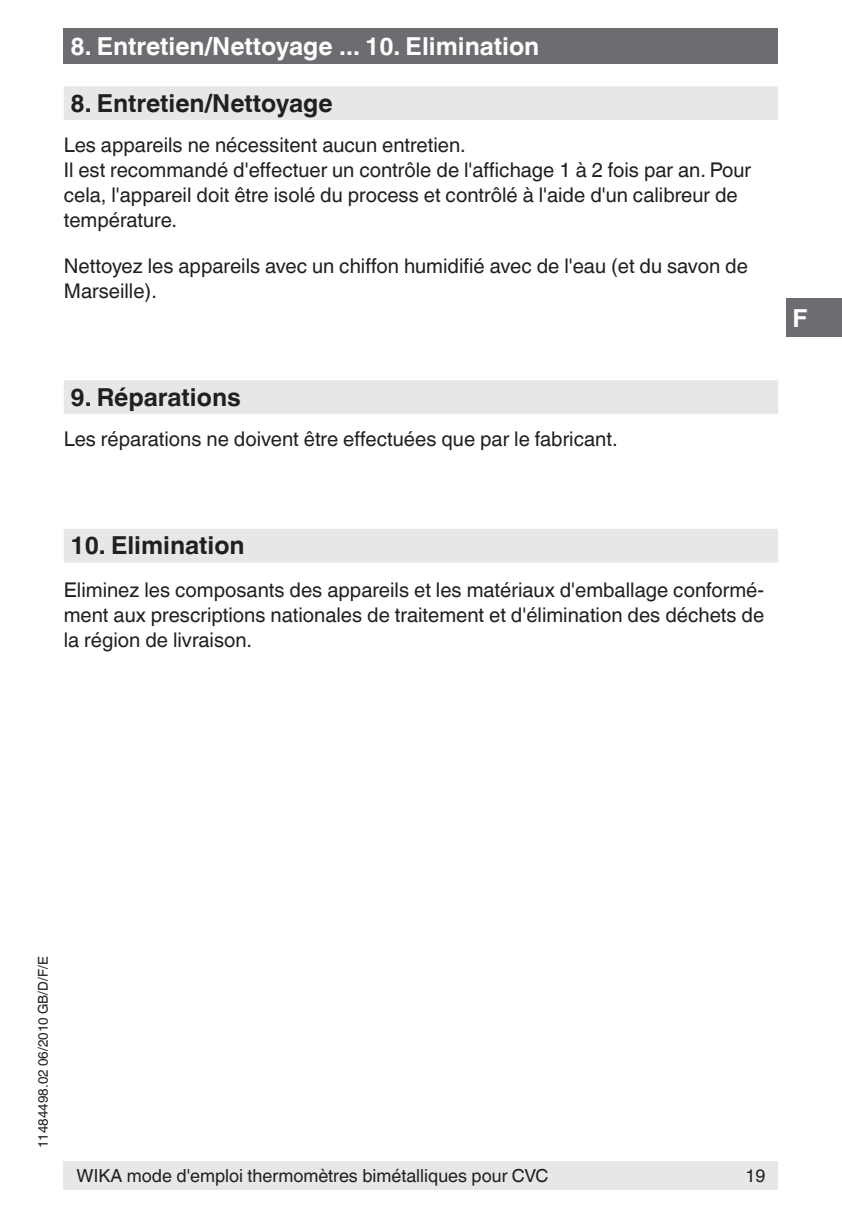
<style>
.page{position:relative;width:842px;height:1212px;background:#fff}
.page>*{position:absolute;margin:0;border:0;box-sizing:border-box;transform-origin:0 0}
.t1{font:700 24.75px "Helvetica World";color:#231f20}
.t2{font:700 24.75px "Helvetica World";color:#fff}
.t3{font:20.25px/24.8px "Helvetica World";color:#231f20}
.t4{font:18px "Helvetica World";color:#231f20}
.t5{font:13.5px "Helvetica World";color:#231f20}
</style>
<div class="page">
<div style="left:64px;top:29px;width:714px;height:35px;background:#6c6d70"></div>
<div style="left:786px;top:299px;width:56px;height:38px;background:#6c6d70"></div>
<div style="left:64px;top:1161px;width:714px;height:28px;background:#e6e7e9"></div>
<div style="left:64px;top:86px;width:714px;height:34px;background:#e6e7e9"></div>
<div style="left:64px;top:380px;width:714px;height:34px;background:#e6e7e9"></div>
<div style="left:64px;top:529px;width:714px;height:33px;background:#e6e7e9"></div>
<p class="t2" style="left:70px;top:32px;width:470px">8. Entretien/Nettoyage ... 10. Elimination</p>
<p class="t1" style="left:70px;top:89px;width:264px">8. Entretien/Nettoyage</p>
<p class="t3" style="left:64px;top:133px;width:689px">Les appareils ne nécessitent aucun entretien.<br>Il est recommandé d'effectuer un contrôle de l'affichage 1 à 2 fois par an. Pour cela, l'appareil doit être isolé du process et contrôlé à l'aide d'un calibreur de température.</p>
<p class="t3" style="left:64px;top:254px;width:686px">Nettoyez les appareils avec un chiffon humidifié avec de l'eau (et du savon de<br>Marseille).</p>
<p class="t1" style="left:70px;top:383px;width:172px">9. Réparations</p>
<p class="t3" style="left:64px;top:427px;width:555px">Les réparations ne doivent être effectuées que par le fabricant.</p>
<p class="t2" style="left:792px;top:304px;width:16px">F</p>
<p class="t1" style="left:70px;top:531px;width:176px">10. Elimination</p>
<p class="t3" style="left:64px;top:578px;width:702px;text-align:justify">Eliminez les composants des appareils et les matériaux d'emballage conformé&shy;ment aux prescriptions nationales de traitement et d'élimination des déchets de la région de livraison.</p>
<p class="t5" style="left:35px;top:1148px;width:193px;rotate:-90deg">11484498.02 06/2010 GB/D/F/E</p>
<p class="t4" style="left:77px;top:1165px;width:473px">WIKA mode d'emploi thermomètres bimétalliques pour CVC</p>
<p class="t4" style="left:745px;top:1165px;width:22px">19</p>
</div>
